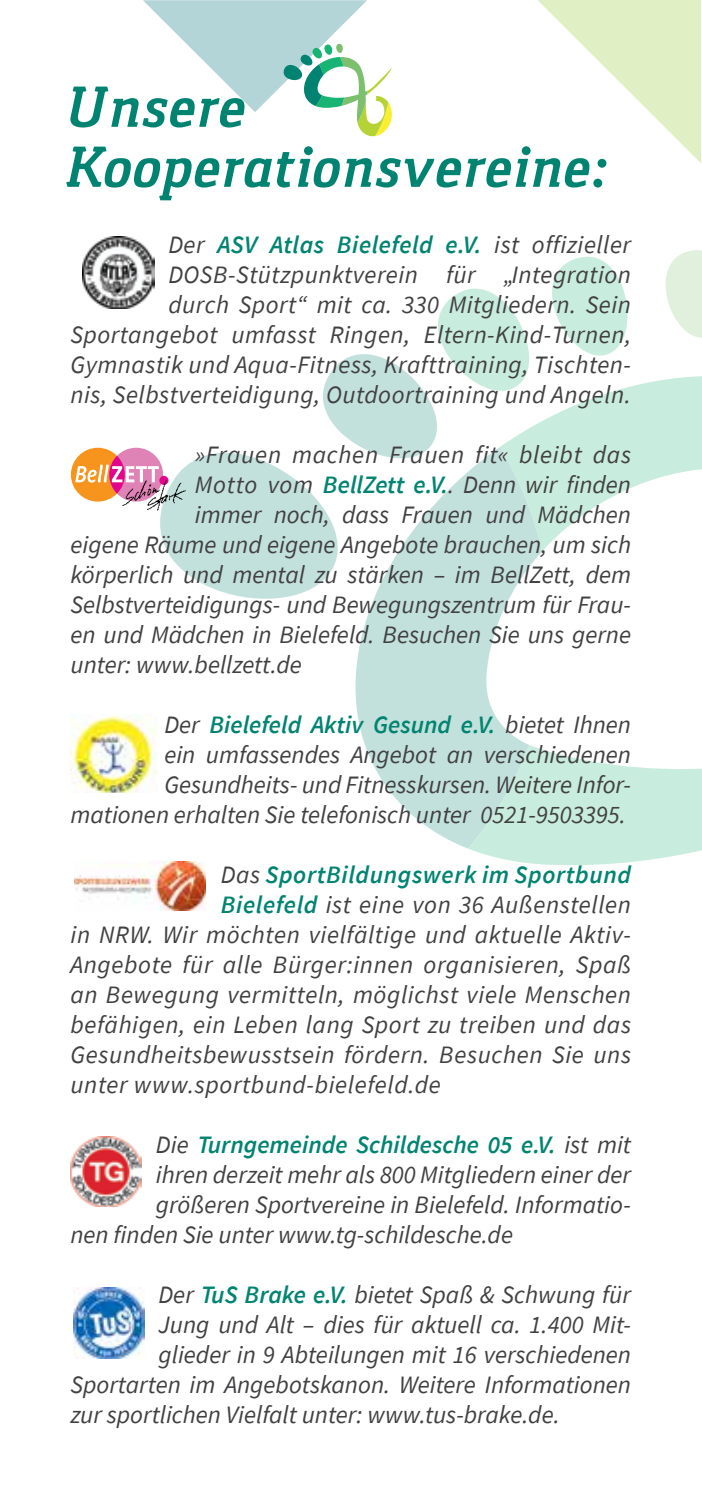
<style>
.page{position:relative;width:702px;height:1489px;background:#fff}
.page>*{position:absolute;margin:0;border:0;box-sizing:border-box;transform-origin:0 0}
.t1{font:italic 700 60px/60px "Gaspar";letter-spacing:.025em;color:#008370}
.t2{font:italic 25px/30px "Source Sans Pro";color:#414042;text-align:right}
.t3{font:italic 25px "Source Sans Pro";letter-spacing:.025em;color:#414042}
.t4{font:italic 25px/30px "Source Sans Pro";letter-spacing:.02em;color:#414042;text-align:right}
.t5{font:italic 600 25px "Source Sans Pro";color:#018471}
.t6{font:italic 25px "Source Sans Pro";letter-spacing:.03em;color:#414042}
.t7{font:italic 600 25px "Source Sans Pro";letter-spacing:.025em;color:#018471}
.s1{font-weight:600;color:#018471}
.s2{font-weight:400;color:#414042}
</style>
<div class="page">
<svg style="left:439px;top:250px;width:263px;height:616px"></svg>
<svg style="left:126px;top:316px;width:416px;height:532px"></svg>
<svg style="left:143px;top:0;width:558px;height:163px"></svg>
<img style="left:82px;top:237px;width:72px;height:71px">
<div style="left:71px;top:448px;width:54px;height:53px;background:#f7941e;border-radius:50%"></div>
<div style="left:109px;top:448px;width:54px;height:53px;background:#df83b6;border-radius:50%"></div>
<svg style="left:109px;top:456px;width:16px;height:37px"></svg>
<svg style="left:75px;top:464px;width:84px;height:18px"></svg>
<div style="left:159px;top:476px;width:9px;height:9px;background:#e1058c;border-radius:50%"></div>
<img style="left:121px;top:477px;width:40px;height:30px">
<img style="left:144px;top:478px;width:44px;height:35px">
<img style="left:71px;top:1136px;width:70px;height:70px">
<img style="left:71px;top:714px;width:86px;height:78px">
<img style="left:74px;top:861px;width:132px;height:49px">
<img style="left:73px;top:1287px;width:71px;height:71px">
<h1 class="t1" style="left:67px;top:77px;width:544px">Unsere<br>Kooperationsvereine:</h1>
<p class="t4" style="left:70px;top:229px;width:562px">Der <span class="s1">ASV Atlas Bielefeld e.V.</span> ist offizieller DOSB-Stützpunktverein für „Integration<br>durch Sport“ mit ca. 330 Mitgliedern. Sein Sportangebot umfasst Ringen, Eltern-Kind-Turnen, Gymnastik und Aqua-Fitness, Krafttraining, Tischten&shy;nis, Selbstverteidigung, Outdoortraining und Angeln.</p>
<p class="t6" style="left:195px;top:438px;width:437px">»Frauen machen Frauen fit« bleibt das</p>
<p class="t2" style="left:195px;top:469px;width:437px">Motto vom <span class="s1">BellZett e.V.</span>. Denn wir finden</p>
<p class="t2" style="left:195px;top:499px;width:437px">immer noch, dass Frauen und Mädchen</p>
<p class="t2" style="left:70px;top:529px;width:562px">eigene Räume und eigene Angebote brauchen, um sich</p>
<p class="t2" style="left:70px;top:559px;width:562px">körperlich und mental zu stärken – im BellZett, dem</p>
<p class="t2" style="left:70px;top:589px;width:562px">Selbstverteidigungs- und Bewegungszentrum für Frau-</p>
<p class="t2" style="left:70px;top:619px;width:562px">en und Mädchen in Bielefeld. Besuchen Sie uns gerne</p>
<p class="t2" style="left:70px;top:649px;width:233px">unter: www.bellzett.de</p>
<p class="t2" style="left:70px;top:709px;width:562px">Der <span class="s1">Bielefeld Aktiv Gesund e.V.</span> bietet Ihnen<br>ein umfassendes Angebot an verschiedenen Gesundheits- und Fitnesskursen. Weitere Infor&shy;mationen erhalten Sie telefonisch unter 0521-9503395.</p>
<p class="t7" style="left:221px;top:858px;width:412px"><span class="s2">Das</span> SportBildungswerk im Sportbund</p>
<p class="t3" style="left:221px;top:888px;width:412px"><span class="s1">Bielefeld</span> ist eine von 36 Außenstellen</p>
<p class="t3" style="left:70px;top:918px;width:562px">in NRW. Wir möchten vielfältige und aktuelle Aktiv-</p>
<p class="t3" style="left:70px;top:948px;width:562px">Angebote für alle Bürger:innen organisieren, Spaß</p>
<p class="t3" style="left:70px;top:978px;width:562px">an Bewegung vermitteln, möglichst viele Menschen</p>
<p class="t3" style="left:70px;top:1008px;width:562px">befähigen, ein Leben lang Sport zu treiben und das</p>
<p class="t3" style="left:70px;top:1038px;width:562px">Gesundheitsbewusstsein fördern. Besuchen Sie uns</p>
<p class="t3" style="left:70px;top:1068px;width:372px">unter www.sportbund-bielefeld.de</p>
<p class="t5" style="left:156px;top:1128px;width:476px"><span class="s2">Die</span> Turngemeinde Schildesche 05 e.V. <span class="s2">ist mit</span></p>
<p class="t2" style="left:156px;top:1159px;width:476px">ihren derzeit mehr als 800 Mitgliedern einer der</p>
<p class="t2" style="left:156px;top:1189px;width:476px">größeren Sportvereine in Bielefeld. Informatio-</p>
<p class="t2" style="left:70px;top:1219px;width:444px">nen finden Sie unter www.tg-schildesche.de</p>
<p class="t2" style="left:158px;top:1279px;width:474px">Der <span class="s1">TuS Brake e.V.</span> bietet Spaß &amp; Schwung für</p>
<p class="t2" style="left:158px;top:1309px;width:474px">Jung und Alt – dies für aktuell ca. 1.400 Mit-</p>
<p class="t2" style="left:158px;top:1339px;width:474px">glieder in 9 Abteilungen mit 16 verschiedenen</p>
<p class="t2" style="left:70px;top:1369px;width:562px">Sportarten im Angebotskanon. Weitere Informationen</p>
<p class="t2" style="left:70px;top:1399px;width:490px">zur sportlichen Vielfalt unter: www.tus-brake.de.</p>
</div>
